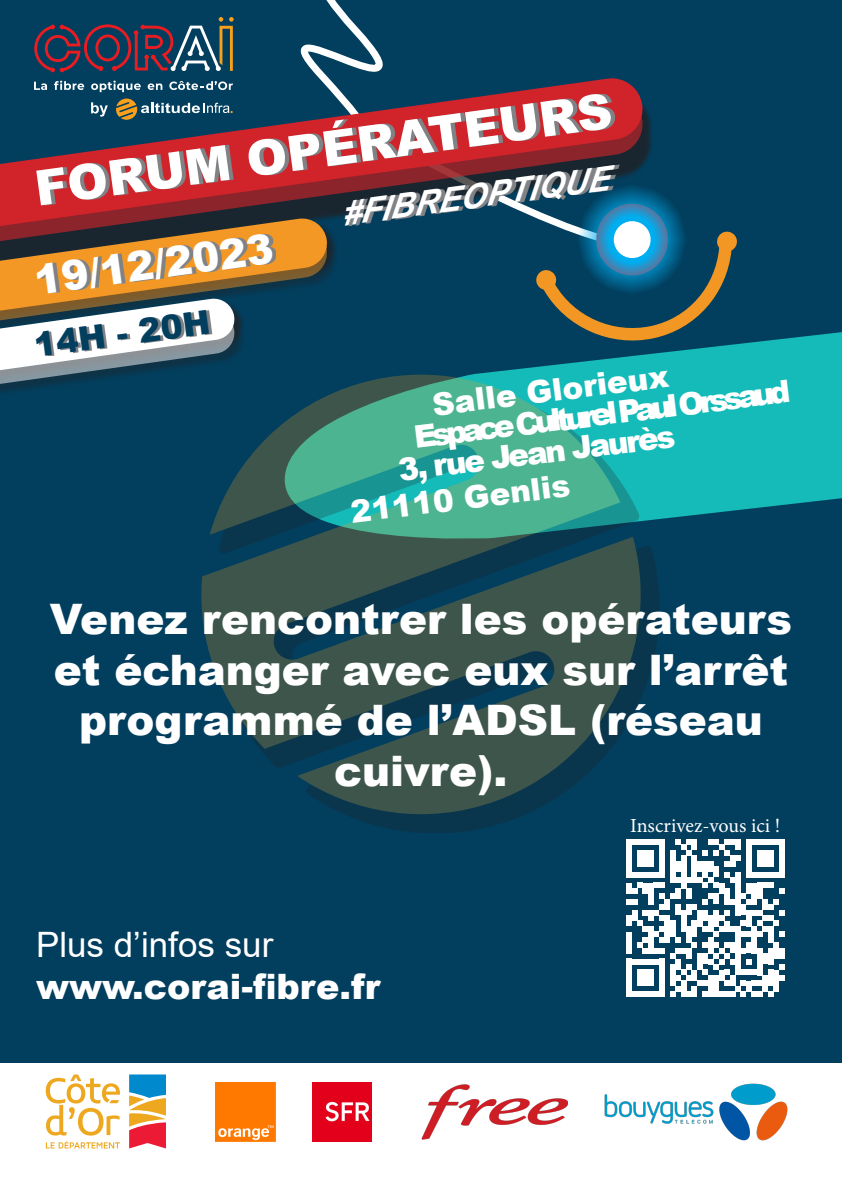
<style>
.page{position:relative;width:842px;height:1191px;background:#fff}
.page>*{position:absolute;margin:0;border:0;box-sizing:border-box;transform-origin:0 0}
.t1{font:900 48.8px "Arial";color:#fff}
.t2{font:900 42px/50.4px "Arial";color:#fff;text-align:center}
.t3{font:900 40.9px "Arial";color:#fff}
.t4{font:900 35px "Arial";color:#fff}
.t5{font:35px "Arial";color:#fff}
.t6{font:italic 700 33.5px "Arial";color:#fff}
.t7{font:900 33.3px "Arial";color:#023e5d}
.t8{font:900 31.1px/60.4px "Arial";color:#fff;text-align:right}
.t9{font:20px "Minion Pro";letter-spacing:-.005em;color:#fff}
</style>
<div class="page">
<div style="left:0;top:0;width:842px;height:1062px;background:#023e5d"></div>
<svg style="left:52px;top:0;width:331px;height:76px"></svg>
<svg style="left:663px;top:332px;width:179px;height:187px;background:#13b0b0"></svg>
<svg style="left:201px;top:352px;width:462px;height:474px"></svg>
<svg style="left:34px;top:17px;width:200px;height:55px"></svg>
<svg style="left:129px;top:1074px;width:37px;height:75px;background:#ae8a83"></svg>
<svg style="left:46px;top:1074px;width:74px;height:74px"></svg>
<svg style="left:536px;top:231px;width:202px;height:116px"></svg>
<div style="left:0;top:90px;width:653px;height:191px;background:#231f20;opacity:.75"></div>
<svg style="left:0;top:76px;width:644px;height:15px"></svg>
<svg style="left:0;top:91px;width:644px;height:167px"></svg>
<div style="left:0;top:220px;width:338px;height:127px;background:#231f20;opacity:.75"></div>
<div style="left:0;top:300px;width:245px;height:103px;background:#023e5d"></div>
<svg style="left:0;top:217px;width:329px;height:176px"></svg>
<svg style="left:41px;top:94px;width:574px;height:111px"></svg>
<svg style="left:349px;top:165px;width:270px;height:61px"></svg>
<svg style="left:40px;top:234px;width:236px;height:59px;background:#aa7d40"></svg>
<svg style="left:39px;top:310px;width:173px;height:46px;background:#c0c4c7"></svg>
<svg style="left:577px;top:184px;width:110px;height:111px"></svg>
<div style="left:614px;top:221px;width:37px;height:37px;background:#fff;border-radius:50%"></div>
<img style="left:421px;top:1084px;width:146px;height:56px">
<img style="left:604px;top:1083px;width:184px;height:58px">
<img style="left:216px;top:1082px;width:59px;height:59px">
<img style="left:312px;top:1082px;width:60px;height:59px">
<div style="left:626px;top:839px;width:6px;height:11px;background:#fff"></div>
<div style="left:626px;top:850px;width:6px;height:11px;background:#fff"></div>
<div style="left:626px;top:958px;width:6px;height:39px;background:#fff"></div>
<div style="left:637px;top:850px;width:6px;height:11px;background:#fff"></div>
<div style="left:637px;top:969px;width:6px;height:17px;background:#fff"></div>
<div style="left:643px;top:850px;width:5px;height:11px;background:#fff"></div>
<div style="left:643px;top:969px;width:5px;height:17px;background:#fff"></div>
<div style="left:648px;top:850px;width:6px;height:11px;background:#fff"></div>
<div style="left:648px;top:969px;width:6px;height:17px;background:#fff"></div>
<svg style="left:632px;top:839px;width:27px;height:5px"></svg>
<svg style="left:632px;top:991px;width:27px;height:6px"></svg>
<div style="left:659px;top:839px;width:5px;height:11px;background:#fff"></div>
<div style="left:659px;top:850px;width:5px;height:11px;background:#fff"></div>
<svg style="left:626px;top:861px;width:38px;height:103px"></svg>
<div style="left:659px;top:958px;width:5px;height:39px;background:#fff"></div>
<div style="left:664px;top:899px;width:6px;height:11px;background:#fff"></div>
<div style="left:664px;top:915px;width:6px;height:27px;background:#fff"></div>
<svg style="left:670px;top:839px;width:114px;height:158px"></svg>
<p class="t1" style="left:30px;top:155px;width:583px;rotate:-8deg">FORUM OPÉRATEURS</p>
<p class="t6" style="left:338px;top:193px;width:271px;rotate:-8deg">#FIBREOPTIQUE</p>
<p class="t3" style="left:31px;top:251px;width:242px;rotate:-8deg">19/12/2023</p>
<p class="t7" style="left:31px;top:322px;width:179px;rotate:-8deg">14H - 20H</p>
<p class="t8" style="left:387px;top:379px;width:281px;rotate:-7deg">Salle Glorieux<br>3, rue Jean Jaurès</p>
<p class="t8" style="left:410px;top:406px;width:380px;rotate:-7deg">Espace CulturelPaulOrssaud</p>
<p class="t8" style="left:347px;top:480px;width:222px;rotate:-7deg">21110 Genlis</p>
<p class="t2" style="left:50px;top:593px;width:744px">Venez rencontrer les opérateurs et échanger avec eux sur l’arrêt programmé de l’ADSL (réseau cuivre).</p>
<p class="t9" style="left:630px;top:812px;width:151px">Inscrivez-vous ici !</p>
<p class="t5" style="left:36px;top:920px;width:239px">Plus d’infos sur</p>
<p class="t4" style="left:36px;top:961px;width:346px">www.corai-fibre.fr</p>
</div>
